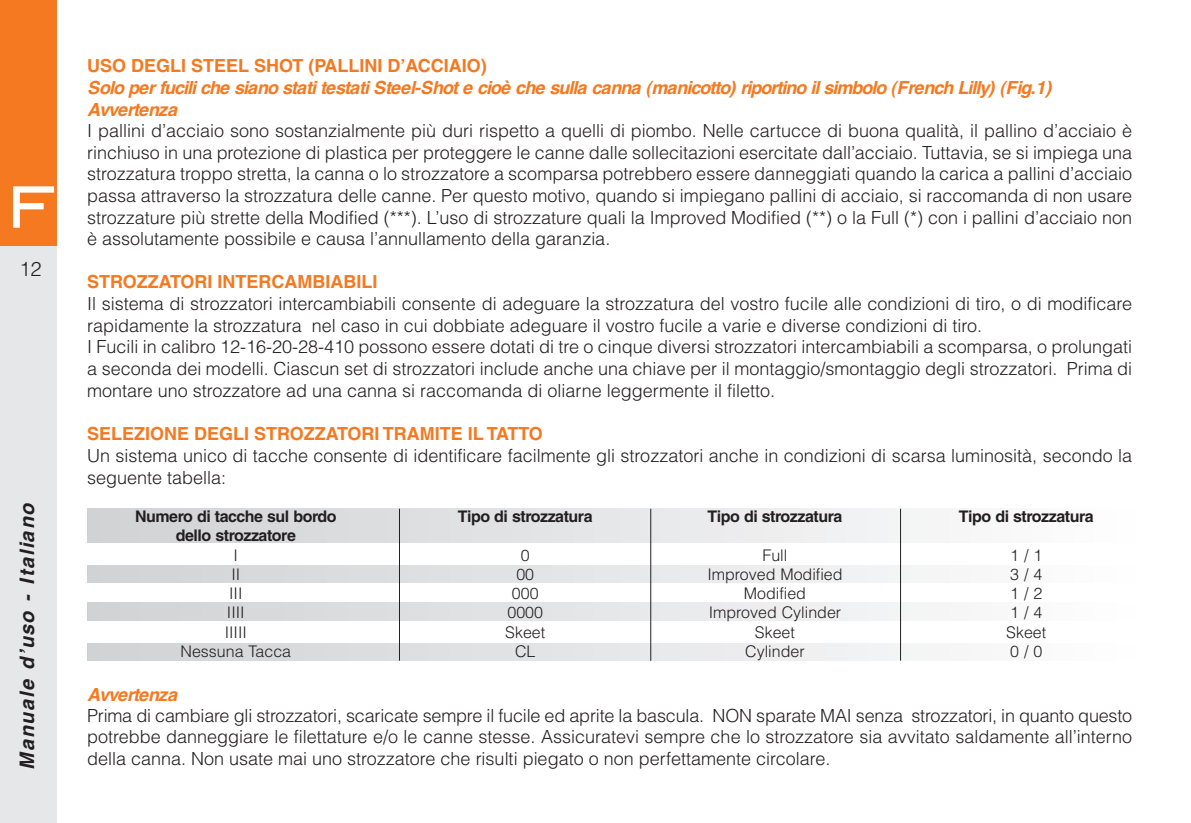
<style>
.page{position:relative;width:1191px;height:823px;background:#fff}
.page>*{position:absolute;margin:0;border:0;box-sizing:border-box;transform-origin:0 0}
.t1{font:20px "Helvetica Bold Oblique TT";letter-spacing:.055em;color:#231f20}
.t2{font:300 20px "Helvetica";color:#231f20}
.t3{font:300 18px/21.6px "Helvetica";color:#231f20}
.t4{font:18px/22.2px "Helvetica Bold Oblique TT";letter-spacing:-.055em;color:#f47921}
.t5{font:700 18px "Helvetica";color:#f47921}
.t6{font:300 16px/19.2px "Helvetica";color:#231f20;text-align:center}
.t7{font:700 16px/19.2px "Helvetica";letter-spacing:-.03em;color:#231f20;text-align:center}
</style>
<div class="page">
<div style="left:0;top:0;width:57px;height:248px;background:#f47921"></div>
<div style="left:0;top:246px;width:57px;height:576px;background:#e6e7e9"></div>
<img style="left:13px;top:186px;width:42px;height:42px">
<div style="left:88px;top:508px;width:1049px;height:34px;background:linear-gradient(to right,#d0d1d4,#fefefe)"></div>
<div style="left:88px;top:565px;width:1049px;height:17px;background:linear-gradient(to right,#d0d1d4,#fefefe)"></div>
<div style="left:88px;top:602px;width:1049px;height:17px;background:linear-gradient(to right,#d0d1d4,#fefefe)"></div>
<div style="left:88px;top:643px;width:1049px;height:17px;background:linear-gradient(to right,#d0d1d4,#fefefe)"></div>
<hr style="left:399px;top:508px;width:1px;height:152px;background:#231f20">
<hr style="left:650px;top:508px;width:1px;height:152px;background:#231f20">
<hr style="left:900px;top:508px;width:1px;height:152px;background:#231f20">
<p class="t2" style="left:19px;top:262px;width:24px">12</p>
<p class="t1" style="left:20px;top:769px;width:269px;rotate:-90deg">Manuale dʼuso - Italiano</p>
<p class="t5" style="left:87px;top:59px;width:401px">USO DEGLI STEEL SHOT (PALLINI D’ACCIAIO)</p>
<p class="t4" style="left:87px;top:78px;width:966px">Solo per fucili che siano stati testati Steel-Shot e cioè che sulla canna (manicotto) riportino il simbolo (French Lilly) (Fig.1)<br>Avvertenza</p>
<p class="t3" style="left:87px;top:122px;width:1046px;text-align:justify">I pallini d’acciaio sono sostanzialmente più duri rispetto a quelli di piombo. Nelle cartucce di buona qualità, il pallino d’acciaio è rinchiuso in una protezione di plastica per proteggere le canne dalle sollecitazioni esercitate dall’acciaio. Tuttavia, se si impiega una strozzatura troppo stretta, la canna o lo strozzatore a scomparsa potrebbero essere danneggiati quando la carica a pallini d’acciaio passa attraverso la strozzatura delle canne. Per questo motivo, quando si impiegano pallini di acciaio, si raccomanda di non usare strozzature più strette della Modified (***). L’uso di strozzature quali la Improved Modified (**) o la Full (*) con i pallini d’acciaio non è assolutamente possibile e causa l’annullamento della garanzia.</p>
<p class="t5" style="left:87px;top:275px;width:292px">STROZZATORI INTERCAMBIABILI</p>
<p class="t3" style="left:87px;top:294px;width:1046px">Il sistema di strozzatori intercambiabili consente di adeguare la strozzatura del vostro fucile alle condizioni di tiro, o di modificare rapidamente la strozzatura nel caso in cui dobbiate adeguare il vostro fucile a varie e diverse condizioni di tiro.<br>I Fucili in calibro 12-16-20-28-410 possono essere dotati di tre o cinque diversi strozzatori intercambiabili a scomparsa, o prolungati a seconda dei modelli. Ciascun set di strozzatori include anche una chiave per il montaggio/smontaggio degli strozzatori. Prima di montare uno strozzatore ad una canna si raccomanda di oliarne leggermente il filetto.</p>
<p class="t5" style="left:87px;top:427px;width:457px">SELEZIONE DEGLI STROZZATORI TRAMITE IL TATTO</p>
<p class="t3" style="left:87px;top:446px;width:1046px">Un sistema unico di tacche consente di identificare facilmente gli strozzatori anche in condizioni di scarsa luminosità, secondo la seguente tabella:</p>
<p class="t7" style="left:135px;top:508px;width:203px">Numero di tacche sul bordo dello strozzatore</p>
<p class="t6" style="left:180px;top:546px;width:112px">I<br>II<br>III<br>IIII<br>IIIII<br>Nessuna Tacca</p>
<p class="t7" style="left:458px;top:508px;width:136px">Tipo di strozzatura</p>
<p class="t6" style="left:505px;top:546px;width:42px">0<br>00<br>000<br>0000<br>Skeet<br>CL</p>
<p class="t7" style="left:707px;top:508px;width:136px">Tipo di strozzatura</p>
<p class="t6" style="left:707px;top:546px;width:137px">Full<br>Improved Modified<br>Modified<br>Improved Cylinder<br>Skeet<br>Cylinder</p>
<p class="t7" style="left:959px;top:508px;width:136px">Tipo di strozzatura</p>
<p class="t6" style="left:1006px;top:546px;width:42px;text-align:left">1 / 1<br>3 / 4<br>1 / 2<br>1 / 4<br>Skeet<br>0 / 0</p>
<p class="t4" style="left:87px;top:684px;width:91px">Avvertenza</p>
<p class="t3" style="left:87px;top:705px;width:1046px">Prima di cambiare gli strozzatori, scaricate sempre il fucile ed aprite la bascula. NON sparate MAI senza strozzatori, in quanto questo potrebbe danneggiare le filettature e/o le canne stesse. Assicuratevi sempre che lo strozzatore sia avvitato saldamente all’interno</p>
<p class="t3" style="left:87px;top:749px;width:745px">della canna. Non usate mai uno strozzatore che risulti piegato o non perfettamente circolare.</p>
</div>
